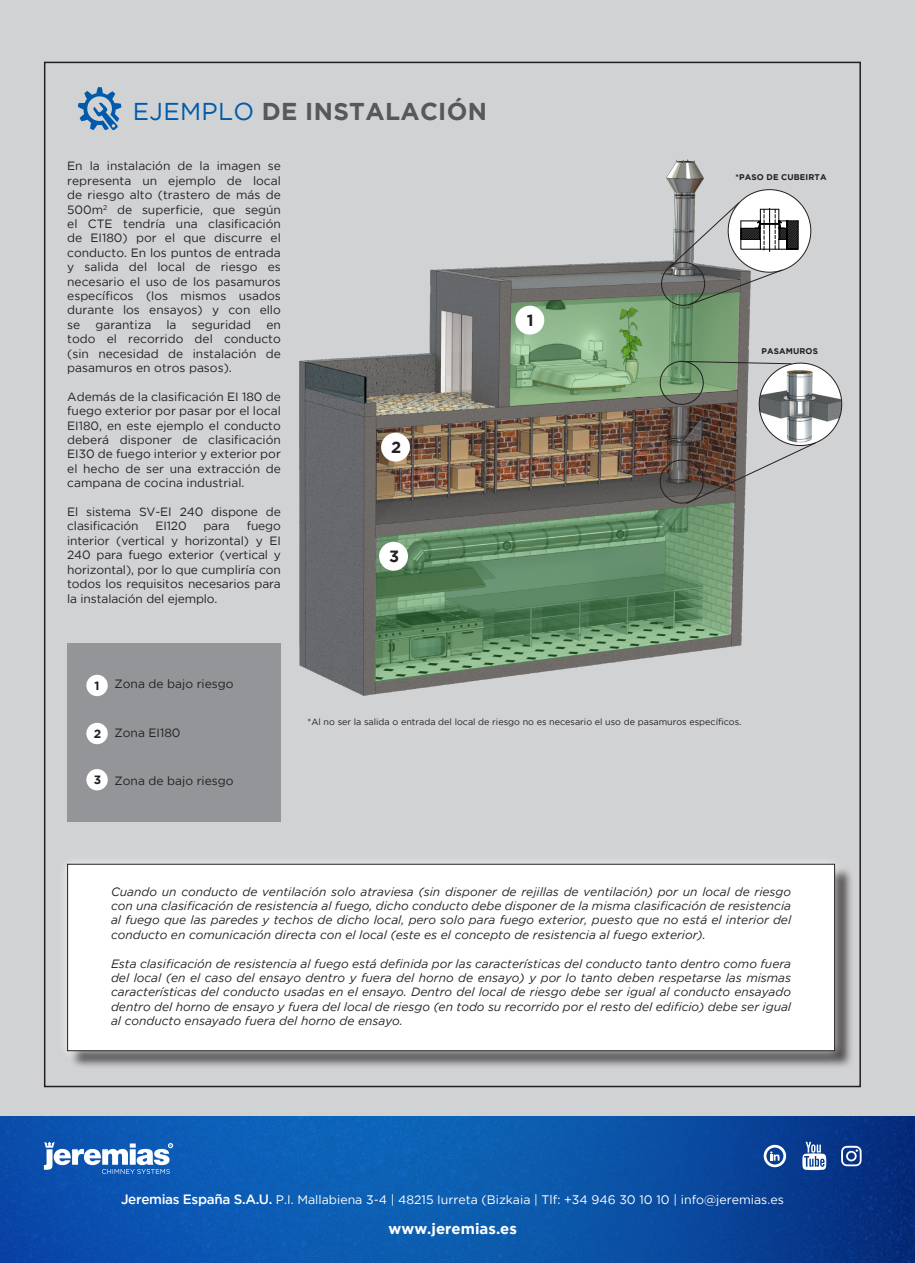
<style>
.page{position:relative;width:915px;height:1263px;background:#fff}
.page>*{position:absolute;margin:0;border:0;box-sizing:border-box;transform-origin:0 0}
.t1{font:700 24.3px "Gotham";letter-spacing:.015em;color:#57585a}
.t2{font:700 16.2px "Gotham";color:#231f20}
.t3{font:700 15px "Gotham";color:#fff}
.t4{font:12.3px "Gotham";color:#fff}
.t5{font:12px/14.4px "Gotham";color:#231f20;text-align:justify}
.t6{font:italic 12px/14.4px "Gotham";color:#231f20;text-align:justify}
.t7{font:700 12px "Gotham";color:#231f20}
.t8{font:9px "Gotham";color:#231f20}
.t9{font:700 8.25px "Gotham";letter-spacing:.015em;color:#231f20}
.s1{font-weight:400;color:#015aaa}
.s2{font-weight:500;font-size:13.5px}
</style>
<div class="page">
<div style="left:0;top:0;width:914px;height:1174px;background:#d1d2d4"></div>
<img style="left:0;top:1116px;width:914px;height:147px">
<div style="left:69px;top:866px;width:784px;height:204px;background:#231f20;opacity:.75"></div>
<div style="left:57px;top:854px;width:787px;height:207px;background:#fff;opacity:.75"></div>
<div style="left:68px;top:864px;width:766px;height:187px;background:#fff"></div>
<div style="left:67px;top:864px;width:767px;height:187px;border:1px solid #231f20"></div>
<svg style="left:762px;top:1144px;width:24px;height:24px"></svg>
<svg style="left:802px;top:1142px;width:24px;height:28px"></svg>
<svg style="left:840px;top:1146px;width:21px;height:20px"></svg>
<svg style="left:44px;top:1142px;width:129px;height:32px;background:#6795ce"></svg>
<img style="left:299px;top:159px;width:472px;height:537px">
<svg style="left:374px;top:502px;width:358px;height:180px;background:#6c8c6e"></svg>
<div style="left:381px;top:433px;width:29px;height:29px;background:#fff;border-radius:50%"></div>
<div style="left:379px;top:542px;width:29px;height:29px;background:#fff;border-radius:50%"></div>
<div style="left:659px;top:460px;width:44px;height:43px;border:1px solid #231f20;border-radius:50%"></div>
<img style="left:759px;top:363px;width:82px;height:82px;border-radius:41px">
<svg style="left:685px;top:442px;width:131px;height:62px"></svg>
<div style="left:728px;top:190px;width:82px;height:82px;background:#fff;border-radius:50%"></div>
<svg style="left:508px;top:202px;width:290px;height:205px"></svg>
<svg style="left:78px;top:87px;width:43px;height:43px"></svg>
<div style="left:67px;top:643px;width:214px;height:178px;background:#939598"></div>
<div style="left:86px;top:675px;width:22px;height:21px;background:#fff;border-radius:50%"></div>
<div style="left:86px;top:723px;width:22px;height:21px;background:#fff;border-radius:50%"></div>
<div style="left:86px;top:769px;width:22px;height:21px;background:#fff;border-radius:50%"></div>
<p class="t1" style="left:133px;top:96px;width:355px"><span class="s1">EJEMPLO</span> DE INSTALACIÓN</p>
<p class="t5" style="left:67px;top:159px;width:215px">En la instalación de la imagen se representa un ejemplo de local de riesgo alto (trastero de más de 500m<sup>2</sup> de superficie, que según el CTE tendría una clasificación de EI180) por el que discurre el conducto. En los puntos de entrada y salida del local de riesgo es necesario el uso de los pasamuros específicos (los mismos usados durante los ensayos) y con ello se</p>
<p class="t5" style="left:95px;top:317px;width:57px">garantiza</p>
<p class="t5" style="left:166px;top:317px;width:12px">la</p>
<p class="t5" style="left:192px;top:317px;width:61px">seguridad</p>
<p class="t5" style="left:67px;top:317px;width:215px;text-indent:199px">en todo el recorrido del conducto (sin necesidad de instalación de pasamuros en otros pasos).</p>
<p class="t5" style="left:67px;top:389px;width:215px">Además de la clasificación EI 180 de fuego exterior por pasar por el local EI180, en este ejemplo el conducto deberá disponer de clasificación EI30 de fuego interior y exterior por el hecho de ser una extracción de campana de cocina industrial.</p>
<p class="t5" style="left:67px;top:504px;width:215px">El sistema SV-EI 240 dispone de clasificación</p>
<p class="t5" style="left:67px;top:519px;width:215px;text-indent:179px">fuego interior (vertical y horizontal) y EI 240 para fuego exterior (vertical y horizontal), por lo que cumpliría con todos los requisitos necesarios para la instalación del ejemplo.</p>
<p class="t5" style="left:155px;top:519px;width:33px">EI120</p>
<p class="t5" style="left:203px;top:519px;width:28px">para</p>
<p class="t2" style="left:391px;top:437px;width:12px">2</p>
<p class="t2" style="left:389px;top:546px;width:12px">3</p>
<p class="t2" style="left:526px;top:310px;width:8px">1</p>
<p class="t9" style="left:735px;top:172px;width:92px">*PASO DE CUBEIRTA</p>
<p class="t9" style="left:761px;top:345px;width:58px">PASAMUROS</p>
<p class="t7" style="left:94px;top:678px;width:7px">1</p>
<p class="t5" style="left:114px;top:677px;width:120px">Zona de bajo riesgo</p>
<p class="t7" style="left:94px;top:726px;width:9px">2</p>
<p class="t5" style="left:114px;top:725px;width:67px">Zona EI180</p>
<p class="t7" style="left:94px;top:772px;width:9px">3</p>
<p class="t5" style="left:114px;top:773px;width:120px">Zona de bajo riesgo</p>
<p class="t8" style="left:307px;top:716px;width:435px">*Al no ser la salida o entrada del local de riesgo no es necesario el uso de pasamuros específicos.</p>
<p class="t6" style="left:111px;top:884px;width:681px">Cuando un conducto de ventilación solo atraviesa (sin disponer de rejillas de ventilación) por un local de riesgo con una clasificación de resistencia al fuego, dicho conducto debe disponer de la misma clasificación de resistencia al fuego que las paredes y techos de dicho local, pero solo para fuego exterior, puesto que no está el interior del conducto en comunicación directa con el local (este es el concepto de resistencia al fuego exterior).</p>
<p class="t6" style="left:111px;top:956px;width:681px">Esta clasificación de resistencia al fuego está definida por las características del conducto tanto dentro como fuera del local (en el caso del ensayo dentro y fuera del horno de ensayo) y por lo tanto deben respetarse las mismas características del conducto usadas en el ensayo. Dentro del local de riesgo debe ser igual al conducto ensayado dentro del horno de ensayo y fuera del local de riesgo (en todo su recorrido por el resto del edificio) debe ser igual al conducto ensayado fuera del horno de ensayo.</p>
<p class="t4" style="left:121px;top:1192px;width:664px"><span class="s2">Jeremias España S.A.U.</span> P.I. Mallabiena 3-4 | 48215 Iurreta (Bizkaia | Tlf: +34 946 30 10 10 | info@jeremias.es</p>
<p class="t3" style="left:388px;top:1219px;width:130px">www.jeremias.es</p>
</div>
